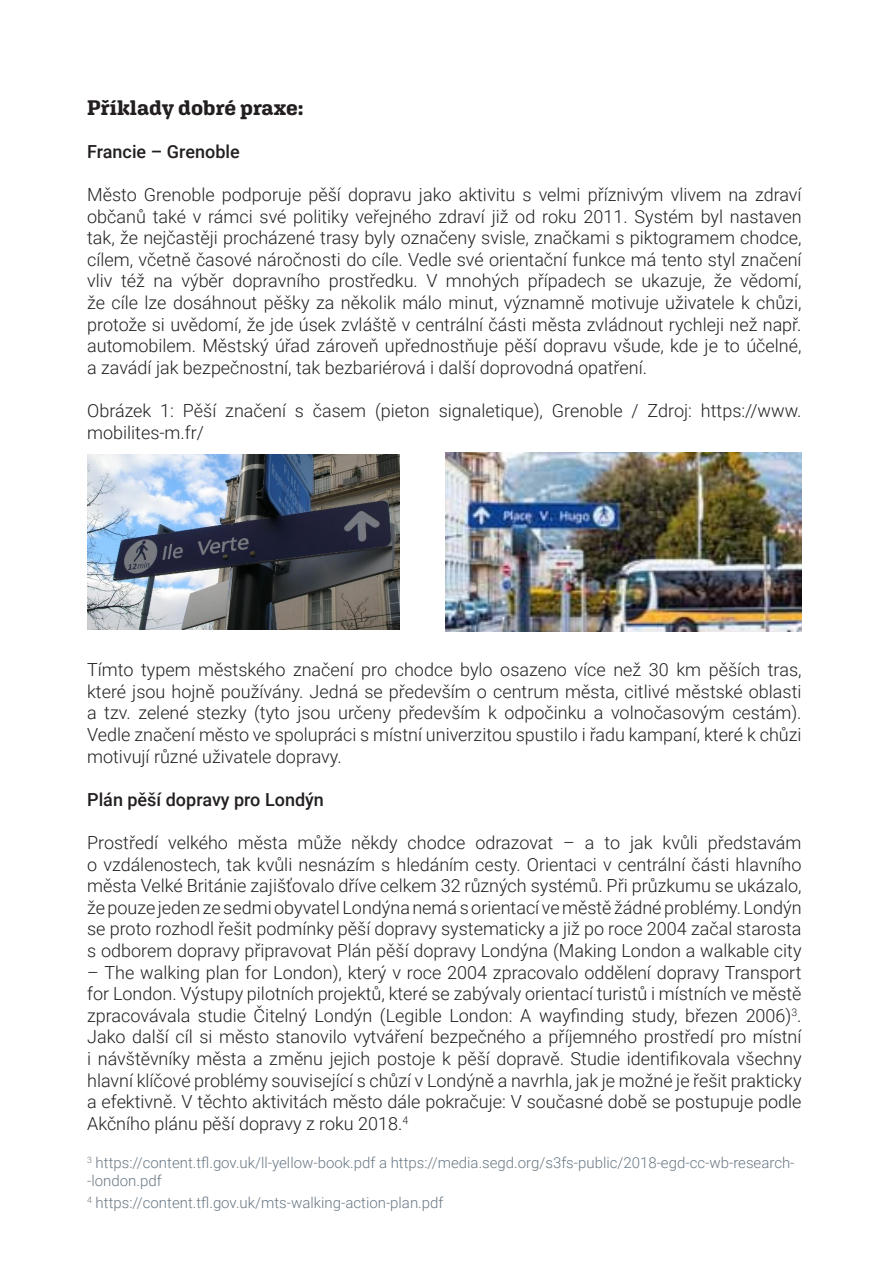
<style>
.page{position:relative;width:893px;height:1263px;background:#fff}
.page>*{position:absolute;margin:0;border:0;box-sizing:border-box;transform-origin:0 0}
.t1{font:700 21px "Aglet Slab";color:#231f20}
.t2{font:300 18px/21.6px "Roboto";color:#231f20;text-align:justify}
.t3{font:500 18px "Roboto";color:#231f20}
.t4{font:300 15px/18px "Roboto";color:#697885}
</style>
<div class="page">
<img style="left:88px;top:454px;width:312px;height:175px">
<img style="left:445px;top:453px;width:357px;height:178px">
<p class="t1" style="left:87px;top:95px;width:218px">Příklady dobré praxe:</p>
<p class="t3" style="left:87px;top:139px;width:154px">Francie – Grenoble</p>
<p class="t2" style="left:87px;top:183px;width:716px">Město Grenoble podporuje pěší dopravu jako aktivitu s velmi příznivým vlivem na zdraví občanů také v rámci své politiky veřejného zdraví již od roku 2011. Systém byl nastaven tak, že nejčastěji procházené trasy byly označeny svisle, značkami s piktogramem chodce, cílem, včetně časové náročnosti do cíle. Vedle své orientační funkce má tento styl značení vliv též na výběr dopravního prostředku. V mnohých případech se ukazuje, že vědomí, že cíle lze dosáhnout pěšky za několik málo minut, významně motivuje uživatele k chůzi, protože si uvědomí, že jde úsek zvláště v centrální části města zvládnout rychleji než např. automobilem. Městský úřad zároveň upřednostňuje pěší dopravu všude, kde je to účelné, a zavádí jak bezpečnostní, tak bezbariérová i další doprovodná opatření.</p>
<p class="t2" style="left:87px;top:399px;width:716px">Obrázek 1: Pěší značení s časem (pieton signaletique), Grenoble / Zdroj: https://www. mobilites-m.fr/</p>
<p class="t2" style="left:87px;top:658px;width:716px">Tímto typem městského značení pro chodce bylo osazeno více než 30 km pěších tras, které jsou hojně používány. Jedná se především o centrum města, citlivé městské oblasti a tzv. zelené stezky (tyto jsou určeny především k odpočinku a volnočasovým cestám).<br>Vedle značení město ve spolupráci s místní univerzitou spustilo i řadu kampaní, které k chůzi motivují různé uživatele dopravy.</p>
<p class="t3" style="left:87px;top:787px;width:238px">Plán pěší dopravy pro Londýn</p>
<p class="t2" style="left:87px;top:831px;width:716px">Prostředí velkého města může někdy chodce odrazovat – a to jak kvůli představám o vzdálenostech, tak kvůli nesnázím s hledáním cesty. Orientaci v centrální části hlavního města Velké Británie zajišťovalo dříve celkem 32 různých systémů. Při průzkumu se ukázalo, že pouze jeden ze sedmi obyvatel Londýna nemá s orientací ve městě žádné problémy. Londýn se proto rozhodl řešit podmínky pěší dopravy systematicky a již po roce 2004 začal starosta s odborem dopravy připravovat Plán pěší dopravy Londýna (Making London a walkable city</p>
<p class="t2" style="left:87px;top:961px;width:716px">– The walking plan for London), který v roce 2004 zpracovalo oddělení dopravy Transport for London. Výstupy pilotních projektů, které se zabývaly orientací turistů i místních ve městě zpracovávala studie Čitelný Londýn (Legible London: A wayfinding study, březen 2006)<sup>3</sup>.<br>Jako další cíl si město stanovilo vytváření bezpečného a příjemného prostředí pro místní i návštěvníky města a změnu jejich postoje k pěší dopravě. Studie identifikovala všechny hlavní klíčové problémy související s chůzí v Londýně a navrhla, jak je možné je řešit prakticky a efektivně. V těchto aktivitách město dále pokračuje: V současné době se postupuje podle Akčního plánu pěší dopravy z roku 2018.<sup>4</sup></p>
<p class="t4" style="left:87px;top:1153px;width:709px"><sup>3</sup> https://content.tfl.gov.uk/ll-yellow-book.pdf a https://media.segd.org/s3fs-public/2018-egd-cc-wb-research--london.pdf</p>
<p class="t4" style="left:87px;top:1193px;width:358px"><sup>4</sup> https://content.tfl.gov.uk/mts-walking-action-plan.pdf</p>
</div>
